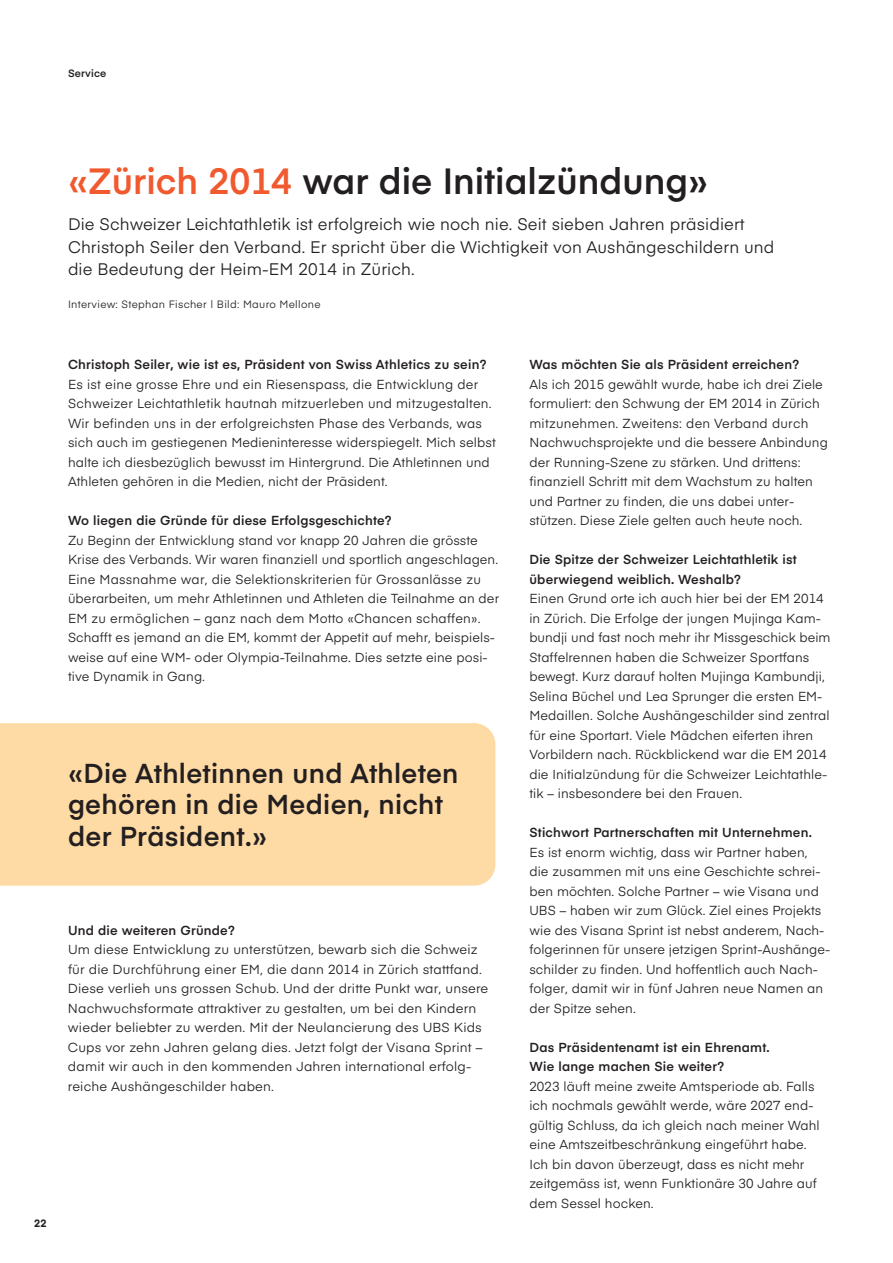
<style>
.page{position:relative;width:893px;height:1263px;background:#fff}
.page>*{position:absolute;margin:0;border:0;box-sizing:border-box;transform-origin:0 0}
.t1{font:600 36px "Eina 03";color:#231f20}
.t2{font:600 27px/31.5px "Eina 03";letter-spacing:.01em;color:#231f20}
.t3{font:16.5px/22.5px "Eina 03";letter-spacing:.005em;color:#231f20}
.t4{font:12.9px/19.5px "Eina 03";letter-spacing:.005em;color:#231f20}
.t5{font:600 12.9px/19.5px "Eina 03";letter-spacing:.015em;color:#231f20}
.t6{font:10.5px "Eina 03";letter-spacing:.03em;color:#231f20}
.t7{font:600 10.5px "Eina 03";letter-spacing:.015em;color:#231f20}
.t8{font:700 10.5px "Eina 03";color:#231f20}
.s1{color:#f1592f}
</style>
<div class="page">
<div style="left:0;top:723px;width:495px;height:163px;background:#fedaa5"></div>
<p class="t7" style="left:68px;top:69px;width:40px">Service</p>
<p class="t8" style="left:34px;top:1220px;width:14px">22</p>
<h1 class="t1" style="left:68px;top:169px;width:642px"><span class="s1">«Zürich 2014</span> war die Initialzündung»</h1>
<p class="t3" style="left:68px;top:215px;width:708px">Die Schweizer Leichtathletik ist erfolgreich wie noch nie. Seit sieben Jahren präsidiert<br>Christoph Seiler den Verband. Er spricht über die Wichtigkeit von Aushängeschildern und die Bedeutung der Heim-EM 2014 in Zürich.</p>
<p class="t6" style="left:68px;top:301px;width:254px">Interview: Stephan Fischer | Bild: Mauro Mellone</p>
<p class="t5" style="left:68px;top:356px;width:420px">Christoph Seiler, wie ist es, Präsident von Swiss Athletics zu sein?</p>
<p class="t4" style="left:68px;top:376px;width:429px">Es ist eine grosse Ehre und ein Riesenspass, die Entwicklung der Schweizer Leichtathletik hautnah mitzuerleben und mitzugestalten.<br>Wir befinden uns in der erfolgreichsten Phase des Verbands, was sich auch im gestiegenen Medieninteresse widerspiegelt. Mich selbst halte ich diesbezüglich bewusst im Hintergrund. Die Athletinnen und Athleten gehören in die Medien, nicht der Präsident.</p>
<p class="t5" style="left:68px;top:512px;width:325px">Wo liegen die Gründe für diese Erfolgsgeschichte?</p>
<p class="t4" style="left:68px;top:532px;width:433px">Zu Beginn der Entwicklung stand vor knapp 20 Jahren die grösste Krise des Verbands. Wir waren finanziell und sportlich angeschlagen.<br>Eine Massnahme war, die Selektionskriterien für Grossanlässe zu überarbeiten, um mehr Athletinnen und Athleten die Teilnahme an der EM zu ermöglichen – ganz nach dem Motto «Chancen schaffen».<br>Schafft es jemand an die EM, kommt der Appetit auf mehr, beispiels&shy;weise auf eine WM- oder Olympia-Teilnahme. Dies setzte eine posi&shy;tive Dynamik in Gang.</p>
<h2 class="t2" style="left:68px;top:760px;width:392px">«Die Athletinnen und Athleten gehören in die Medien, nicht der Präsident.»</h2>
<p class="t5" style="left:68px;top:922px;width:168px">Und die weiteren Gründe?</p>
<p class="t4" style="left:68px;top:941px;width:422px">Um diese Entwicklung zu unterstützen, bewarb sich die Schweiz für die Durchführung einer EM, die dann 2014 in Zürich stattfand.<br>Diese verlieh uns grossen Schub. Und der dritte Punkt war, unsere Nachwuchsformate attraktiver zu gestalten, um bei den Kindern wieder beliebter zu werden. Mit der Neulancierung des UBS Kids Cups vor zehn Jahren gelang dies. Jetzt folgt der Visana Sprint – damit wir auch in den kommenden Jahren international erfolg&shy;reiche Aushängeschilder haben.</p>
<p class="t5" style="left:529px;top:356px;width:271px">Was möchten Sie als Präsident erreichen?</p>
<p class="t4" style="left:529px;top:376px;width:300px">Als ich 2015 gewählt wurde, habe ich drei Ziele formuliert: den Schwung der EM 2014 in Zürich mitzunehmen. Zweitens: den Verband durch Nachwuchsprojekte und die bessere Anbindung der Running-Szene zu stärken. Und drittens: finanziell Schritt mit dem Wachstum zu halten und Partner zu finden, die uns dabei unter&shy;stützen. Diese Ziele gelten auch heute noch.</p>
<p class="t5" style="left:529px;top:551px;width:269px">Die Spitze der Schweizer Leichtathletik ist überwiegend weiblich. Weshalb?</p>
<p class="t4" style="left:529px;top:590px;width:303px">Einen Grund orte ich auch hier bei der EM 2014 in Zürich. Die Erfolge der jungen Mujinga Kam&shy;bundji und fast noch mehr ihr Missgeschick beim Staffelrennen haben die Schweizer Sportfans bewegt. Kurz darauf holten Mujinga Kambundji, Selina Büchel und Lea Sprunger die ersten EM-Medaillen. Solche Aushängeschilder sind zentral für eine Sportart. Viele Mädchen eiferten ihren Vorbildern nach. Rückblickend war die EM 2014 die Initialzündung für die Schweizer Leichtathle&shy;tik – insbesondere bei den Frauen.</p>
<p class="t5" style="left:529px;top:824px;width:284px">Stichwort Partnerschaften mit Unternehmen.</p>
<p class="t4" style="left:529px;top:844px;width:302px">Es ist enorm wichtig, dass wir Partner haben,<br>die zusammen mit uns eine Geschichte schrei&shy;ben möchten. Solche Partner – wie Visana und UBS – haben wir zum Glück. Ziel eines Projekts wie des Visana Sprint ist nebst anderem, Nach&shy;folgerinnen für unsere jetzigen Sprint-Aushänge&shy;schilder zu finden. Und hoffentlich auch Nach&shy;folger, damit wir in fünf Jahren neue Namen an der Spitze sehen.</p>
<p class="t5" style="left:529px;top:1039px;width:242px">Das Präsidentenamt ist ein Ehrenamt.<br>Wie lange machen Sie weiter?</p>
<p class="t4" style="left:529px;top:1078px;width:292px">2023 läuft meine zweite Amtsperiode ab. Falls ich nochmals gewählt werde, wäre 2027 end&shy;gültig Schluss, da ich gleich nach meiner Wahl eine Amtszeitbeschränkung eingeführt habe.<br>Ich bin davon überzeugt, dass es nicht mehr zeitgemäss ist, wenn Funktionäre 30 Jahre auf dem Sessel hocken.</p>
</div>
